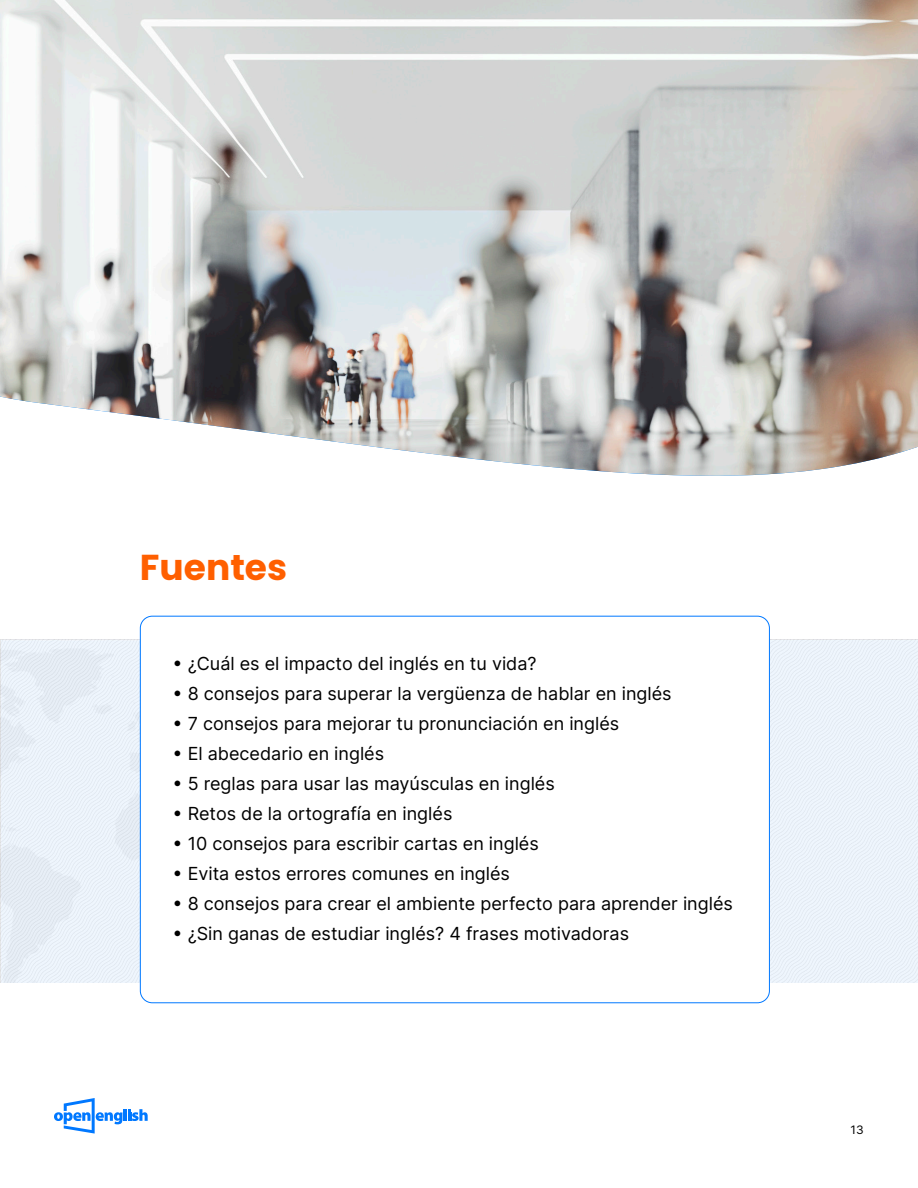
<style>
.page{position:relative;width:918px;height:1188px;background:#fff}
.page>*{position:absolute;margin:0;border:0;box-sizing:border-box;transform-origin:0 0}
.Paragraph_Style_4{font:700 36px "Poppins";color:#ff5f00}
.t1{font:18px "Inter";color:#000}
.t2{font:11.7px "Inter";color:#000}
</style>
<div class="page">
<svg style="left:54px;top:1098px;width:94px;height:36px"></svg>
<img style="left:0;top:640px;width:918px;height:342px">
<div style="left:140px;top:616px;width:629px;height:387px;background:#fff;border-radius:12px"></div>
<img style="left:0;top:0;width:918px;height:476px">
<p class="Paragraph_Style_4" style="left:140px;top:547px;width:149px">Fuentes</p>
<p class="t1" style="left:172px;top:650px;width:366px">• ¿Cuál es el impacto del inglés en tu vida?</p>
<p class="t1" style="left:172px;top:680px;width:501px">• 8 consejos para superar la vergüenza de hablar en inglés</p>
<p class="t1" style="left:172px;top:710px;width:448px">• 7 consejos para mejorar tu pronunciación en inglés</p>
<p class="t1" style="left:172px;top:740px;width:213px">• El abecedario en inglés</p>
<p class="t1" style="left:172px;top:770px;width:384px">• 5 reglas para usar las mayúsculas en inglés</p>
<p class="t1" style="left:172px;top:800px;width:281px">• Retos de la ortografía en inglés</p>
<p class="t1" style="left:172px;top:830px;width:368px">• 10 consejos para escribir cartas en inglés</p>
<p class="t1" style="left:172px;top:860px;width:339px">• Evita estos errores comunes en inglés</p>
<p class="t1" style="left:172px;top:890px;width:562px">• 8 consejos para crear el ambiente perfecto para aprender inglés</p>
<p class="t1" style="left:172px;top:920px;width:458px">• ¿Sin ganas de estudiar inglés? 4 frases motivadoras</p>
<p class="t2" style="left:851px;top:1121px;width:15px">13</p>
</div>
